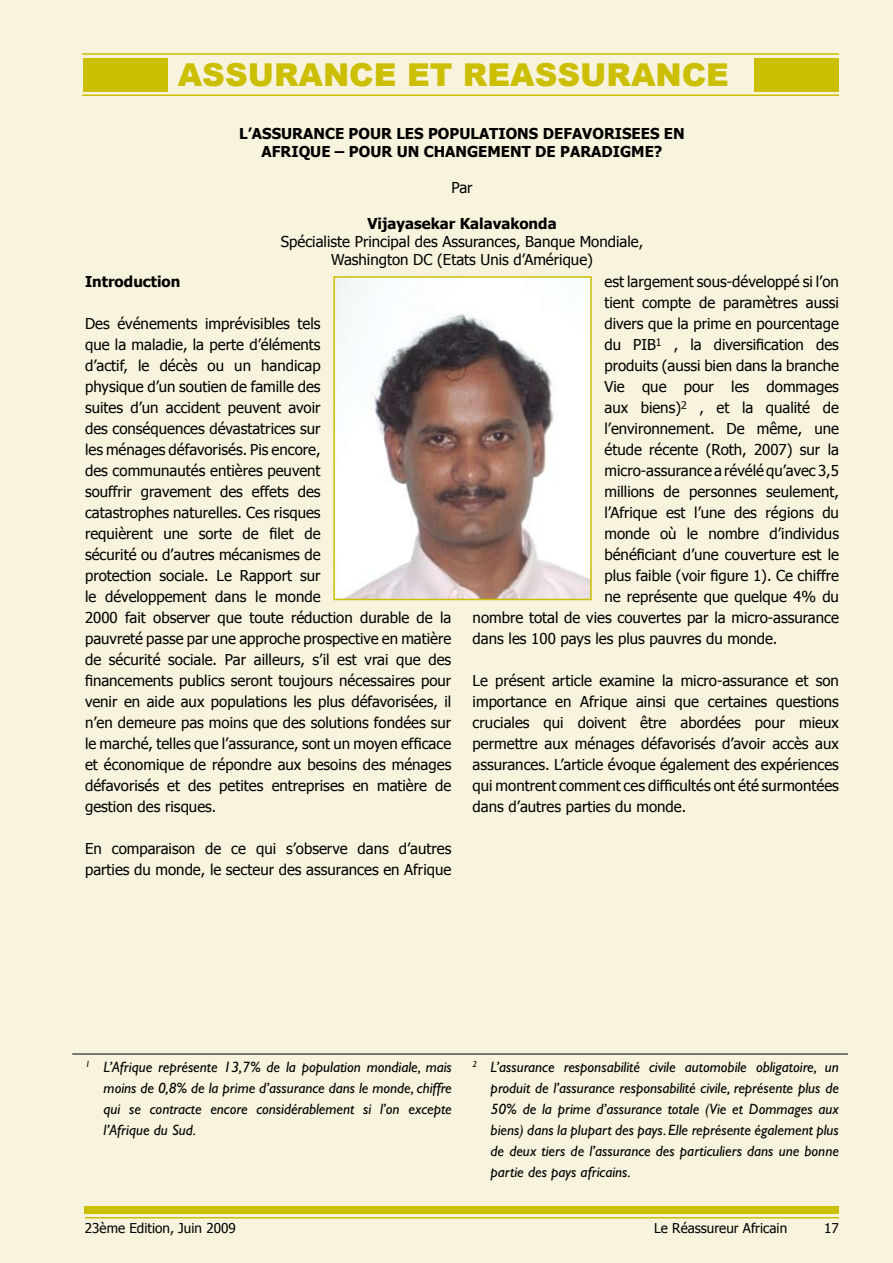
<style>
.page{position:relative;width:893px;height:1263px;background:#f7f3dc}
.page>*{position:absolute;margin:0;border:0;box-sizing:border-box;transform-origin:0 0}
.t1{font:900 31.5px "Arial";color:#ccbe00}
.t2{font:15px/21px "Tahoma";color:#000}
.t3{font:italic 15px/21px "Gill Sans";color:#000;text-align:justify}
.t4{font:700 15px/18px "Tahoma";color:#000;text-align:center}
.t5{font:13.5px "Tahoma";color:#000}
</style>
<div class="page">
<div style="left:85px;top:1207px;width:754px;height:7px;background:#ccbe00"></div>
<hr style="left:85px;top:1217px;width:754px;height:1px;background:#ccbe00">
<hr style="left:82px;top:94px;width:757px;height:2px;background:#ccbe00">
<hr style="left:82px;top:53px;width:757px;height:2px;background:#ccbe00">
<div style="left:83px;top:58px;width:84px;height:34px;background:#ccbe00"></div>
<div style="left:755px;top:58px;width:84px;height:34px;background:#ccbe00"></div>
<img style="left:336px;top:279px;width:253px;height:318px">
<div style="left:333px;top:276px;width:259px;height:324px;border:2px solid #ccbe00"></div>
<hr style="left:72px;top:1054px;width:776px;height:1px;background:#000">
<h1 class="t1" style="left:178px;top:57px;width:553px">ASSURANCE ET REASSURANCE</h1>
<p class="t4" style="left:239px;top:124px;width:447px">L’ASSURANCE POUR LES POPULATIONS DEFAVORISEES EN<br>AFRIQUE – POUR UN CHANGEMENT DE PARADIGME?</p>
<p class="t2" style="left:451px;top:177px;width:23px">Par</p>
<p class="t4" style="left:367px;top:214px;width:191px">Vijayasekar Kalavakonda</p>
<p class="t2" style="left:281px;top:232px;width:364px;line-height:18px;text-align:center">Spécialiste Principal des Assurances, Banque Mondiale,<br>Washington DC (Etats Unis d’Amérique)</p>
<p class="t4" style="left:85px;top:272px;width:97px">Introduction</p>
<p class="t2" style="left:85px;top:313px;width:368px">Des événements imprévisibles tels<br>que la maladie, la perte d’éléments<br>d’actif, le décès ou un handicap<br>physique d’un soutien de famille des<br>suites d’un accident peuvent avoir<br>des conséquences dévastatrices sur<br>les ménages défavorisés. Pis encore,<br>des communautés entières peuvent<br>souffrir gravement des effets des<br>catastrophes naturelles. Ces risques<br>requièrent une sorte de filet de<br>sécurité ou d’autres mécanismes de<br>protection sociale. Le Rapport sur<br>le développement dans le monde<br>2000 fait observer que toute réduction durable de la pauvreté passe par une approche prospective en matière de sécurité sociale. Par ailleurs, s’il est vrai que des financements publics seront toujours nécessaires pour venir en aide aux populations les plus défavorisées, il n’en demeure pas moins que des solutions fondées sur le marché, telles que l’assurance, sont un moyen efficace et économique de répondre aux besoins des ménages défavorisés et des petites entreprises en matière de gestion des risques.</p>
<p class="t2" style="left:85px;top:838px;width:368px">En comparaison de ce qui s’observe dans d’autres parties du monde, le secteur des assurances en Afrique</p>
<p class="t2" style="left:604px;top:271px;width:236px">est largement sous-développé si l’on</p>
<p class="t2" style="left:604px;top:292px;width:236px">tient compte de paramètres aussi</p>
<p class="t2" style="left:604px;top:313px;width:236px">divers que la prime en pourcentage</p>
<p class="t2" style="left:604px;top:334px;width:236px">du PIB<sup>1</sup> , la diversification des</p>
<p class="t2" style="left:604px;top:355px;width:236px">produits (aussi bien dans la branche</p>
<p class="t2" style="left:604px;top:376px;width:236px">Vie que pour les dommages</p>
<p class="t2" style="left:604px;top:397px;width:236px">aux biens)<sup>2</sup> , et la qualité de</p>
<p class="t2" style="left:604px;top:418px;width:236px">l’environnement. De même, une</p>
<p class="t2" style="left:604px;top:439px;width:236px">étude récente (Roth, 2007) sur la</p>
<p class="t2" style="left:604px;top:460px;width:236px">micro-assurance a révélé qu’avec 3,5</p>
<p class="t2" style="left:604px;top:481px;width:236px">millions de personnes seulement,</p>
<p class="t2" style="left:604px;top:502px;width:236px">l’Afrique est l’une des régions du</p>
<p class="t2" style="left:604px;top:523px;width:236px">monde où le nombre d’individus</p>
<p class="t2" style="left:604px;top:544px;width:236px">bénéficiant d’une couverture est le</p>
<p class="t2" style="left:604px;top:565px;width:236px">plus faible (voir figure 1). Ce chiffre</p>
<p class="t2" style="left:604px;top:586px;width:236px">ne représente que quelque 4% du</p>
<p class="t2" style="left:473px;top:607px;width:368px">nombre total de vies couvertes par la micro-assurance</p>
<p class="t2" style="left:473px;top:628px;width:306px">dans les 100 pays les plus pauvres du monde.</p>
<p class="t2" style="left:473px;top:670px;width:368px;text-align:justify">Le présent article examine la micro-assurance et son importance en Afrique ainsi que certaines questions cruciales qui doivent être abordées pour mieux permettre aux ménages défavorisés d’avoir accès aux assurances. L’article évoque également des expériences qui montrent comment ces difficultés ont été surmontées dans d’autres parties du monde.</p>
<p class="t3" style="left:104px;top:1056px;width:350px;text-indent:-18px"><sup>1</sup> L’Afrique représente 13,7% de la population mondiale, mais moins de 0,8% de la prime d’assurance dans le monde, chiffre qui se contracte encore considérablement si l’on excepte l’Afrique du Sud.</p>
<p class="t3" style="left:491px;top:1056px;width:350px;text-indent:-18px"><sup>2</sup> L’assurance responsabilité civile automobile obligatoire, un produit de l’assurance responsabilité civile, représente plus de 50% de la prime d’assurance totale (Vie et Dommages aux biens) dans la plupart des pays. Elle représente également plus de deux tiers de l’assurance des particuliers dans une bonne partie des pays africains.</p>
<p class="t5" style="left:85px;top:1219px;width:152px">23ème Edition, Juin 2009</p>
<p class="t5" style="left:654px;top:1220px;width:134px">Le Réassureur Africain</p>
<p class="t5" style="left:824px;top:1220px;width:16px">17</p>
</div>
